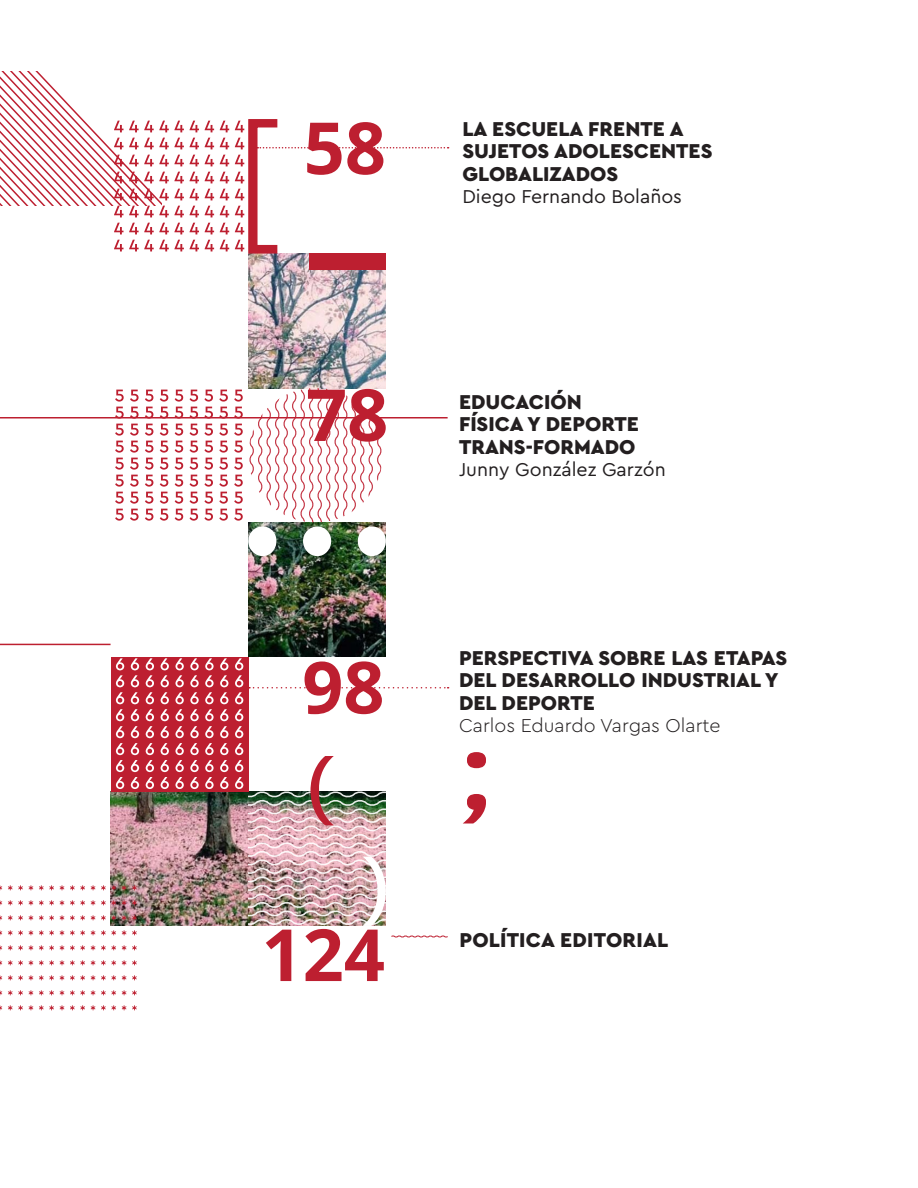
<style>
.page{position:relative;width:918px;height:1188px;background:#fff}
.page>*{position:absolute;margin:0;border:0;box-sizing:border-box;transform-origin:0 0}
.t1{font:700 72px "Open Sans";color:#bd1f30}
.t2{font:900 21px/22.5px "Cera Pro";color:#231f20}
.t3{font:19.5px "Cera Pro";color:#231f20}
.t4{font:300 19.5px "Cera Pro";color:#231f20}
</style>
<div class="page">
<img style="left:248px;top:556px;width:138px;height:101px">
<img style="left:248px;top:254px;width:138px;height:134px">
<svg style="left:0;top:1005px;width:137px;height:5px"></svg>
<svg style="left:0;top:990px;width:137px;height:5px"></svg>
<svg style="left:0;top:975px;width:137px;height:5px"></svg>
<svg style="left:0;top:960px;width:137px;height:5px"></svg>
<svg style="left:0;top:945px;width:137px;height:5px"></svg>
<hr style="left:0;top:644px;width:111px;height:1px;background:#bd1f30">
<div style="left:309px;top:253px;width:77px;height:17px;background:#bd1f30"></div>
<hr style="left:0;top:417px;width:448px;height:1px;background:#bd1f30">
<svg style="left:115px;top:388px;width:271px;height:168px"></svg>
<img style="left:0;top:658px;width:449px;height:280px">
<svg style="left:0;top:71px;width:449px;height:183px"></svg>
<svg style="left:463px;top:752px;width:23px;height:72px"></svg>
<h1 class="t1" style="left:304px;top:97px;width:84px">58</h1>
<h1 class="t1" style="left:306px;top:364px;width:84px">78</h1>
<h1 class="t1" style="left:302px;top:637px;width:84px">98</h1>
<p class="t2" style="left:462px;top:117px;width:252px">LA ESCUELA FRENTE A<br>SUJETOS ADOLESCENTES<br>GLOBALIZADOS</p>
<p class="t3" style="left:462px;top:184px;width:221px">Diego Fernando Bolaños</p>
<p class="t2" style="left:459px;top:390px;width:182px">EDUCACIÓN<br>FÍSICA Y DEPORTE<br>TRANS-FORMADO</p>
<p class="t3" style="left:459px;top:457px;width:208px">Junny González Garzón</p>
<p class="t2" style="left:459px;top:646px;width:330px">PERSPECTIVA SOBRE LAS ETAPAS<br>DEL DESARROLLO INDUSTRIAL Y<br>DEL DEPORTE</p>
<p class="t4" style="left:459px;top:713px;width:263px">Carlos Eduardo Vargas Olarte</p>
<h1 class="t1" style="left:262px;top:904px;width:125px">124</h1>
<p class="t2" style="left:459px;top:928px;width:210px">POLÍTICA EDITORIAL</p>
</div>
